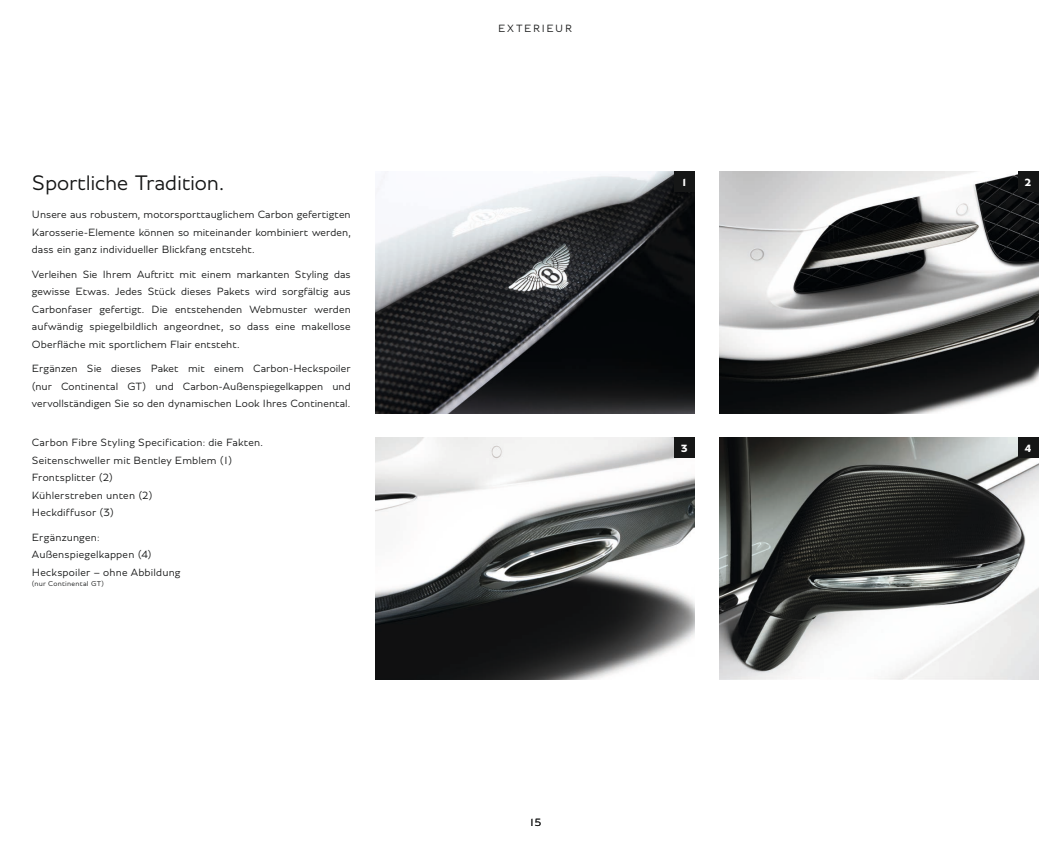
<style>
.page{position:relative;width:1063px;height:851px;background:#fff}
.page>*{position:absolute;margin:0;border:0;box-sizing:border-box;transform-origin:0 0}
.t1{font:300 22.5px "Bentley";letter-spacing:-.01em;color:#151616}
.t2{font:300 11.25px/17.5px "Bentley";letter-spacing:.01em;color:#151616;text-align:justify}
.t3{font:300 11.25px "Bentley";letter-spacing:.15em;color:#151616}
.t4{font:700 11.25px "Bentley";color:#fff}
.t5{font:300 7.5px "Bentley";letter-spacing:.03em;color:#151616}
</style>
<div class="page">
<img style="left:719px;top:172px;width:319px;height:241px">
<img style="left:376px;top:172px;width:318px;height:241px">
<img style="left:376px;top:438px;width:318px;height:241px">
<img style="left:719px;top:438px;width:319px;height:241px">
<div style="left:674px;top:172px;width:20px;height:20px;background:#151616"></div>
<div style="left:674px;top:438px;width:20px;height:20px;background:#151616"></div>
<div style="left:1018px;top:172px;width:20px;height:20px;background:#151616"></div>
<div style="left:1018px;top:438px;width:20px;height:20px;background:#151616"></div>
<h1 class="t1" style="left:32px;top:167px;width:194px">Sportliche Tradition.</h1>
<p class="t2" style="left:32px;top:205px;width:320px">Unsere aus robustem, motorsporttauglichem Carbon gefertigten Karosserie-Elemente können so miteinander kombiniert werden, dass ein ganz individueller Blickfang entsteht.</p>
<p class="t2" style="left:32px;top:265px;width:320px">Verleihen Sie Ihrem Auftritt mit einem markanten Styling das gewisse Etwas. Jedes Stück dieses Pakets wird sorgfältig aus Carbonfaser gefertigt. Die entstehenden Webmuster werden aufwändig spiegelbildlich angeordnet, so dass eine makellose Oberfläche mit sportlichem Flair entsteht.</p>
<p class="t2" style="left:32px;top:360px;width:320px">Ergänzen Sie dieses Paket mit einem Carbon-Heckspoiler (nur Continental GT) und Carbon-Außenspiegelkappen und vervollständigen Sie so den dynamischen Look Ihres Continental.</p>
<p class="t2" style="left:32px;top:433px;width:233px;text-align:left">Carbon Fibre Styling Specification: die Fakten.<br>Seitenschweller mit Bentley Emblem (1)<br>Frontsplitter (2)<br>Kühlerstreben unten (2)<br>Heckdiffusor (3)</p>
<p class="t2" style="left:32px;top:528px;width:150px;text-align:left">Ergänzungen:<br>Außenspiegelkappen (4)<br>Heckspoiler – ohne Abbildung</p>
<p class="t5" style="left:32px;top:578px;width:74px">(nur Continental GT)</p>
<p class="t3" style="left:498px;top:21px;width:75px">EXTERIEUR</p>
<p class="t4" style="left:681px;top:175px;width:8px">1</p>
<p class="t4" style="left:681px;top:441px;width:8px">3</p>
<p class="t2" style="left:529px;top:813px;width:14px">15</p>
<p class="t4" style="left:1025px;top:175px;width:8px">2</p>
<p class="t4" style="left:1025px;top:441px;width:8px">4</p>
</div>
